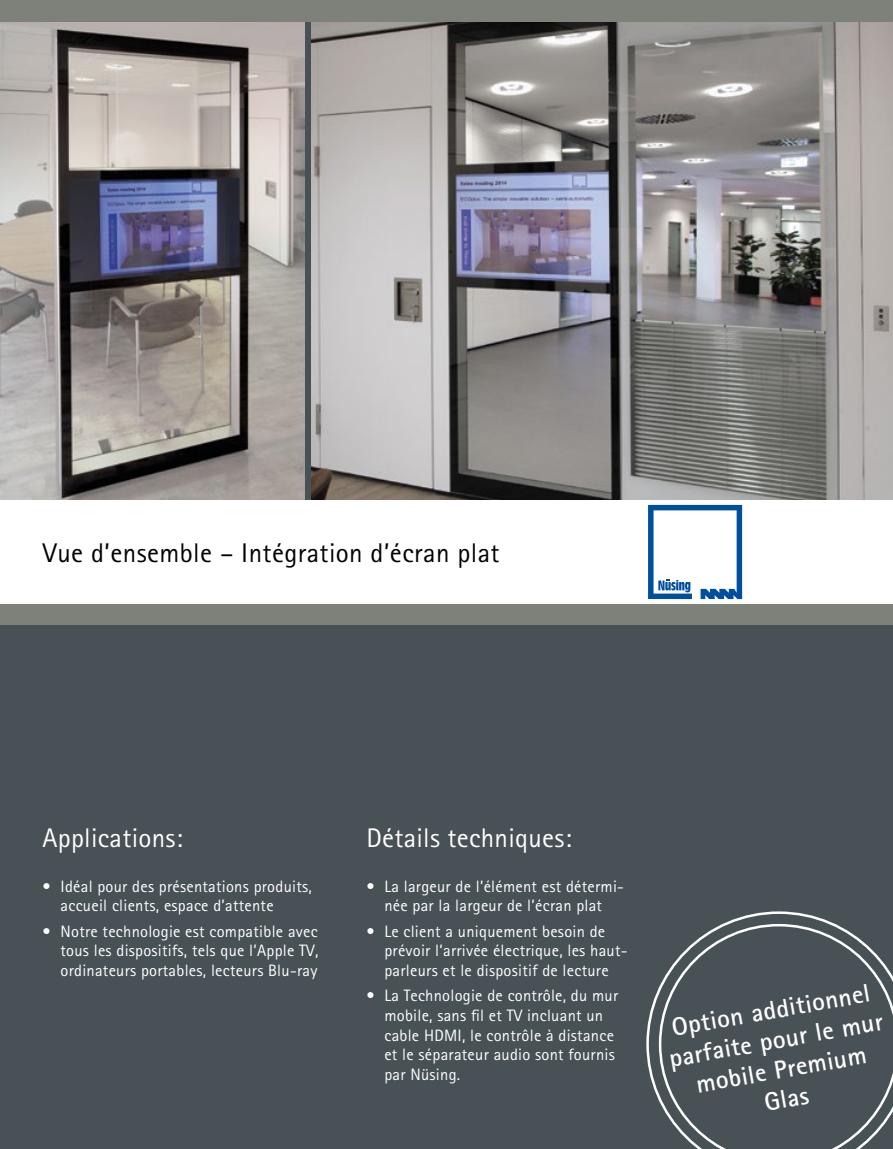
<style>
.page{position:relative;width:893px;height:1149px;background:#fff}
.page>*{position:absolute;margin:0;border:0;box-sizing:border-box;transform-origin:0 0}
.t1{font:27px "Rotis Sans Serif Pro";letter-spacing:.015em;color:#000}
.t2{font:27px "Rotis Sans Serif Pro";letter-spacing:.01em;color:#fff}
.t3{font:700 25.5px/30px "Rotis Sans Serif Pro";color:#fff;text-align:center}
.t4{font:16.5px/19.5px "Rotis Sans Serif Pro";letter-spacing:.015em;color:#fff}
</style>
<div class="page">
<div style="left:0;top:0;width:893px;height:1148px;background:#485156"></div>
<img style="left:312px;top:21px;width:581px;height:479px">
<img style="left:0;top:21px;width:305px;height:479px">
<div style="left:0;top:603px;width:893px;height:22px;background:#7d8179"></div>
<div style="left:0;top:0;width:893px;height:21px;background:#7d8179"></div>
<svg style="left:646px;top:911px;width:187px;height:190px"></svg>
<svg style="left:659px;top:923px;width:234px;height:225px"></svg>
<div style="left:0;top:500px;width:893px;height:104px;background:#fff"></div>
<svg style="left:648px;top:504px;width:94px;height:95px"></svg>
<h1 class="t1" style="left:43px;top:536px;width:458px">Vue d’ensemble – Intégration d’écran plat</h1>
<h1 class="t2" style="left:43px;top:821px;width:142px">Applications:</h1>
<h1 class="t2" style="left:366px;top:821px;width:207px">Détails techniques:</h1>
<p class="t4" style="left:366px;top:876px;width:259px;text-align:center">• La largeur de l’élément est détermi&shy;née par la largeur de l’écran plat</p>
<p class="t4" style="left:384px;top:921px;width:245px;text-indent:-18px">• Le client a uniquement besoin de prévoir l’arrivée électrique, les haut&shy;parleurs et le dispositif de lecture</p>
<p class="t4" style="left:384px;top:985px;width:235px;text-indent:-18px">• La Technologie de contrôle, du mur mobile, sans fil et TV incluant un cable HDMI, le contrôle à distance et le séparateur audio sont fournis par Nüsing.</p>
<p class="t4" style="left:61px;top:876px;width:253px;text-indent:-18px">• Idéal pour des présentations produits, accueil clients, espace d’attente</p>
<p class="t4" style="left:61px;top:921px;width:259px;text-align:justify;text-indent:-18px">• Notre technologie est compatible avec tous les dispositifs, tels que l’Apple TV, ordinateurs portables, lecteurs Blu-ray</p>
<h2 class="t3" style="left:661px;top:1013px;width:218px;rotate:-10deg">Option additionnel parfaite pour le mur mobile Premium<br>Glas</h2>
</div>
